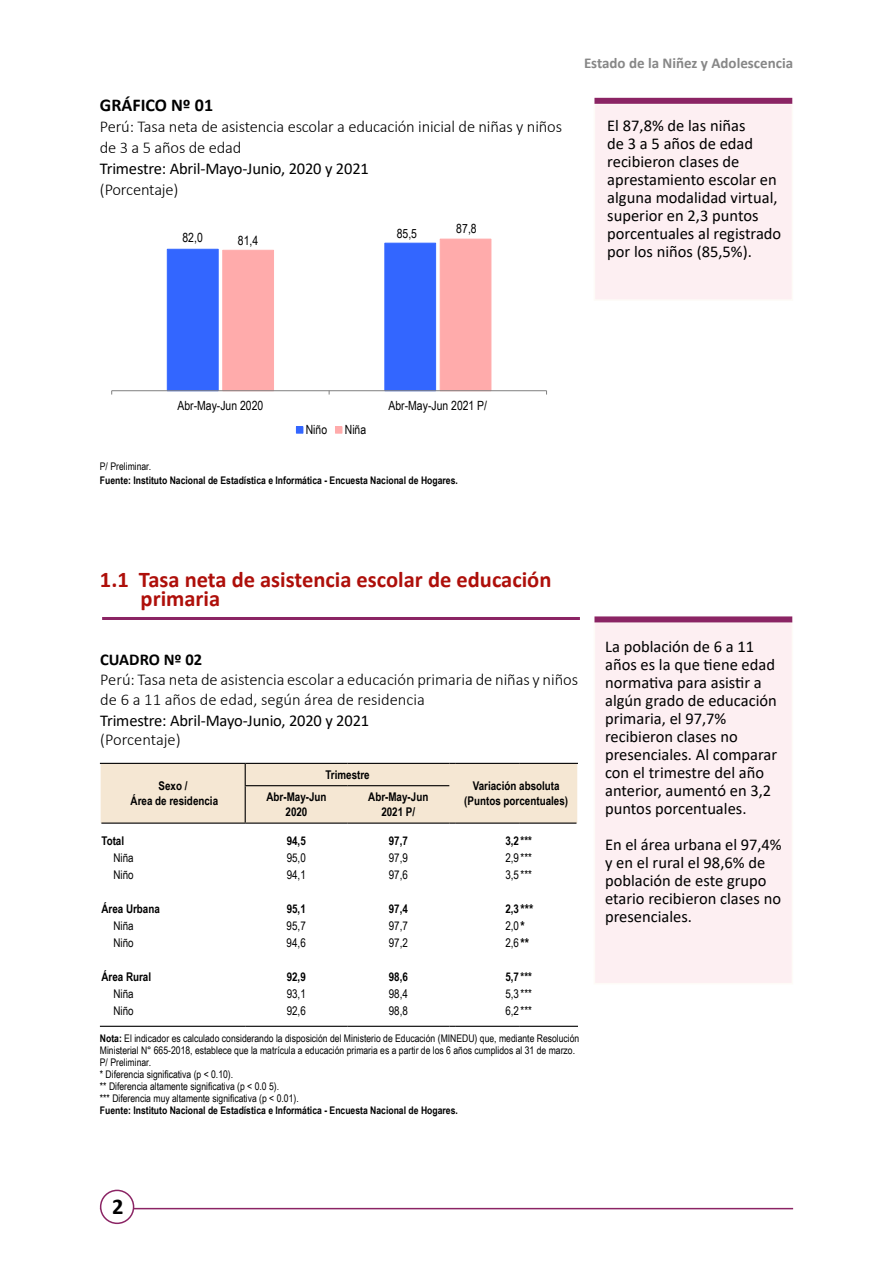
<style>
.page{position:relative;width:893px;height:1263px;background:#fff}
.page>*{position:absolute;margin:0;border:0;box-sizing:border-box;transform-origin:0 0}
.t1{font:700 22.5px/19.5px "Calibri";color:#ae0f0a}
.t2{font:700 22.5px "Calibri";color:#000}
.t3{font:700 18px "Calibri";color:#000}
.t4{font:16.5px/18px "Calibri";color:#000}
.t5{font:300 16.5px/21px "Calibri";letter-spacing:-.01em;color:#000}
.t6{font:700 16.5px "Calibri";color:#000}
.t7{font:700 15px "Calibri";color:#878787}
.t8{font:12.6px "Arial Narrow";letter-spacing:.005em;color:#000}
.t9{font:700 12px/15px "Arial Narrow";color:#000;text-align:center}
.t10{font:12px "Arial Narrow";color:#000}
.t11{font:10.5px/12px "Arial Narrow";color:#000}
.t12{font:700 10.5px "Arial Narrow";color:#000}
.s1{font-size:13.5px}
.s2{font-weight:700;font-size:13.5px}
.s3{font-weight:700}
</style>
<div class="page">
<hr style="left:100px;top:1208px;width:693px;height:1px;background:#8b2464">
<div style="left:101px;top:1190px;width:33px;height:33px;background:#fff;border-radius:50%"></div>
<div style="left:100px;top:1190px;width:34px;height:34px;border:2px solid #8b2464;border-radius:50%"></div>
<div style="left:594px;top:103px;width:199px;height:198px;background:#fdeff2;border:2px solid #fdf6ec"></div>
<div style="left:594px;top:622px;width:199px;height:362px;background:#fdeff2;border:2px solid #fdf6ec"></div>
<div style="left:594px;top:98px;width:198px;height:6px;background:#8b2464"></div>
<div style="left:594px;top:616px;width:198px;height:6px;background:#8b2464"></div>
<hr style="left:102px;top:617px;width:478px;height:3px;background:#8b2464">
<hr style="left:100px;top:763px;width:145px;height:1px;background:#000">
<hr style="left:520px;top:763px;width:58px;height:1px;background:#000">
<div style="left:101px;top:763px;width:476px;height:61px;background:#f5e7d3"></div>
<hr style="left:456px;top:822px;width:64px;height:2px;background:#000">
<hr style="left:520px;top:822px;width:56px;height:2px;background:#000">
<hr style="left:100px;top:1026px;width:145px;height:1px;background:#000">
<hr style="left:245px;top:1026px;width:102px;height:1px;background:#000">
<hr style="left:347px;top:1026px;width:102px;height:1px;background:#000">
<hr style="left:456px;top:1026px;width:64px;height:1px;background:#000">
<hr style="left:520px;top:1026px;width:58px;height:1px;background:#000">
<hr style="left:112px;top:390px;width:435px;height:1px;background:#7f7f7f">
<svg style="left:167px;top:238px;width:325px;height:156px"></svg>
<div style="left:296px;top:427px;width:7px;height:6px;background:#36f"></div>
<div style="left:296px;top:426px;width:7px;height:8px;border:1px solid #36f"></div>
<div style="left:335px;top:427px;width:7px;height:6px;background:#ffabab"></div>
<div style="left:335px;top:426px;width:7px;height:8px;border:1px solid #ffabab"></div>
<p class="t3" style="left:100px;top:93px;width:115px">GRÁFICO Nº 01</p>
<p class="t5" style="left:100px;top:116px;width:464px">Perú: Tasa neta de asistencia escolar a educación inicial de niñas y niños de 3 a 5 años de edad</p>
<p class="t4" style="left:100px;top:159px;width:270px">Trimestre: Abril-Mayo-Junio, 2020 y 2021</p>
<p class="t5" style="left:100px;top:179px;width:80px">(Porcentaje)</p>
<p class="t8" style="left:182px;top:228px;width:22px">82,0</p>
<p class="t8" style="left:397px;top:224px;width:22px">85,5</p>
<p class="t8" style="left:238px;top:231px;width:22px">81,4</p>
<p class="t8" style="left:456px;top:220px;width:22px">87,8</p>
<p class="t7" style="left:584px;top:52px;width:211px">Estado de la Niñez y Adolescencia</p>
<p class="t4" style="left:607px;top:116px;width:176px">El 87,8% de las niñas<br>de 3 a 5 años de edad recibieron clases de aprestamiento escolar en alguna modalidad virtual, superior en 2,3 puntos porcentuales al registrado por los niños (85,5%).</p>
<p class="t8" style="left:178px;top:396px;width:87px">Abr-May-Jun 2020</p>
<p class="t8" style="left:389px;top:396px;width:100px">Abr-May-Jun 2021 P/</p>
<p class="t8" style="left:306px;top:420px;width:23px">Niño</p>
<p class="t8" style="left:345px;top:420px;width:23px">Niña</p>
<p class="t11" style="left:100px;top:460px;width:53px">P/ Preliminar.</p>
<p class="t12" style="left:100px;top:472px;width:359px">Fuente: Instituto Nacional de Estadística e Informática - Encuesta Nacional de Hogares.</p>
<h1 class="t1" style="left:141px;top:569px;width:412px;text-indent:-41px">1.1 Tasa neta de asistencia escolar de educación primaria</h1>
<p class="t6" style="left:100px;top:648px;width:103px">CUADRO Nº 02</p>
<p class="t5" style="left:100px;top:669px;width:479px;line-height:19.8px">Perú: Tasa neta de asistencia escolar a educación primaria de niñas y niños de 6 a 11 años de edad, según área de residencia</p>
<p class="t4" style="left:100px;top:711px;width:270px">Trimestre: Abril-Mayo-Junio, 2020 y 2021</p>
<p class="t5" style="left:100px;top:729px;width:82px">(Porcentaje)</p>
<p class="t9" style="left:131px;top:778px;width:89px">Sexo /<br>Área de residencia</p>
<p class="t9" style="left:325px;top:766px;width:46px">Trimestre</p>
<p class="t9" style="left:266px;top:789px;width:62px">Abr-May-Jun<br>2020</p>
<p class="t9" style="left:368px;top:789px;width:62px">Abr-May-Jun<br>2021 P/</p>
<p class="t9" style="left:464px;top:778px;width:105px">Variación absoluta (Puntos porcentuales)</p>
<p class="t9" style="left:101px;top:833px;width:24px">Total</p>
<p class="t9" style="left:287px;top:833px;width:21px">94,5</p>
<p class="t9" style="left:389px;top:833px;width:21px">97,7</p>
<p class="t9" style="left:505px;top:833px;width:28px">3,2 ***</p>
<p class="t10" style="left:113px;top:849px;width:22px">Niña</p>
<p class="t10" style="left:287px;top:849px;width:21px">95,0</p>
<p class="t10" style="left:389px;top:849px;width:21px">97,9</p>
<p class="t10" style="left:505px;top:849px;width:28px">2,9 ***</p>
<p class="t10" style="left:113px;top:866px;width:22px">Niño</p>
<p class="t10" style="left:287px;top:866px;width:21px">94,1</p>
<p class="t10" style="left:389px;top:866px;width:21px">97,6</p>
<p class="t10" style="left:505px;top:866px;width:28px">3,5 ***</p>
<p class="t9" style="left:101px;top:901px;width:60px">Área Urbana</p>
<p class="t9" style="left:287px;top:901px;width:21px">95,1</p>
<p class="t9" style="left:389px;top:901px;width:21px">97,4</p>
<p class="t9" style="left:505px;top:901px;width:30px">2,3 <span class="s1">***</span></p>
<p class="t10" style="left:113px;top:917px;width:22px">Niña</p>
<p class="t10" style="left:287px;top:917px;width:21px">95,7</p>
<p class="t10" style="left:389px;top:917px;width:21px">97,7</p>
<p class="t10" style="left:505px;top:917px;width:21px">2,0 <span class="s2">*</span></p>
<p class="t10" style="left:113px;top:934px;width:22px">Niño</p>
<p class="t10" style="left:287px;top:934px;width:21px">94,6</p>
<p class="t10" style="left:389px;top:934px;width:21px">97,2</p>
<p class="t10" style="left:505px;top:934px;width:25px">2,6 <span class="s2">**</span></p>
<p class="t9" style="left:101px;top:969px;width:51px">Área Rural</p>
<p class="t9" style="left:287px;top:969px;width:21px">92,9</p>
<p class="t9" style="left:389px;top:969px;width:21px">98,6</p>
<p class="t9" style="left:505px;top:969px;width:28px">5,7 ***</p>
<p class="t10" style="left:113px;top:985px;width:22px">Niña</p>
<p class="t10" style="left:287px;top:985px;width:21px">93,1</p>
<p class="t10" style="left:389px;top:985px;width:21px">98,4</p>
<p class="t10" style="left:505px;top:985px;width:28px">5,3 ***</p>
<p class="t10" style="left:113px;top:1002px;width:22px">Niño</p>
<p class="t10" style="left:287px;top:1002px;width:21px">92,6</p>
<p class="t10" style="left:389px;top:1002px;width:21px">98,8</p>
<p class="t10" style="left:505px;top:1002px;width:28px">6,2 ***</p>
<p class="t11" style="left:100px;top:1032px;width:481px"><span class="s3">Nota:</span> El indicador es calculado considerando la disposición del Ministerio de Educación (MINEDU) que, mediante Resolución Ministerial N° 665-2018, establece que la matrícula a educación primaria es a partir de los 6 años cumplidos al 31 de marzo.<br>P/ Preliminar.<br>* Diferencia significativa (p &lt; 0.10).<br>** Diferencia altamente significativa (p &lt; 0.0 5).<br>*** Diferencia muy altamente significativa (p &lt; 0.01).</p>
<p class="t12" style="left:100px;top:1102px;width:359px">Fuente: Instituto Nacional de Estadística e Informática - Encuesta Nacional de Hogares.</p>
<p class="t4" style="left:605px;top:637px;width:174px">La población de 6 a 11 años es la que tiene edad normativa para asistir a algún grado de educación primaria, el 97,7% recibieron clases no presenciales. Al comparar con el trimestre del año anterior, aumentó en 3,2 puntos porcentuales.</p>
<p class="t4" style="left:605px;top:835px;width:178px">En el área urbana el 97,4% y en el rural el 98,6% de población de este grupo etario recibieron clases no presenciales.</p>
<h1 class="t2" style="left:112px;top:1190px;width:13px">2</h1>
</div>
